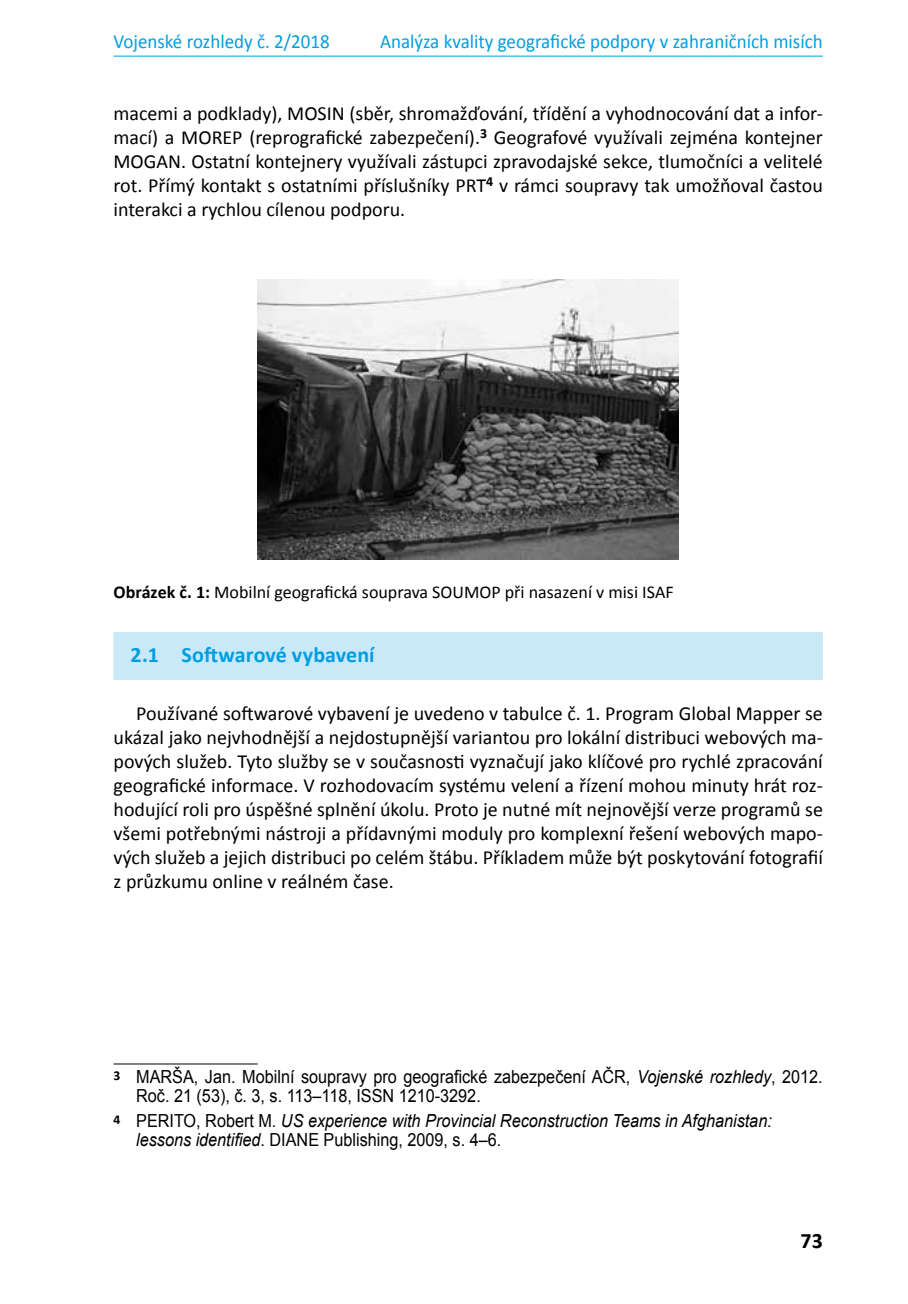
<style>
.page{position:relative;width:908px;height:1304px;background:#fff}
.page>*{position:absolute;margin:0;border:0;box-sizing:border-box;transform-origin:0 0}
.t1{font:700 22px "Calibri";color:#009ee0}
.t2{font:700 22px "Calibri";color:#000}
.t3{font:20px/24px "Calibri";color:#000;text-align:justify}
.t4{font:20px "Calibri";color:#009ee0;scale:.95 1}
.t5{font:italic 18px/19px "Arial";color:#000;scale:.9 1}
.t6{font:18px/19px "Arial";color:#000;scale:.9 1}
.t7{font:18px "Calibri";color:#000}
.s1{font-weight:700}
.s2{font-style:italic}
.s3{font-style:normal}
</style>
<div class="page">
<hr style="left:113px;top:56px;width:709px;height:1px;background:#009ee0">
<div style="left:113px;top:632px;width:709px;height:48px;background:#c9e9f8"></div>
<img style="left:258px;top:280px;width:420px;height:280px">
<hr style="left:113px;top:1063px;width:144px;height:1px;background:#000">
<p class="t4" style="left:113px;top:29px;width:229px">Vojenské rozhledy č. 2/2018</p>
<p class="t4" style="left:380px;top:29px;width:467px">Analýza kvality geografické podpory v zahraničních misích</p>
<p class="t3" style="left:113px;top:101px;width:710px">macemi a podklady), MOSIN (sběr, shromažďování, třídění a vyhodnocování dat a infor&shy;mací) a MOREP (reprografické zabezpečení).<sup>3</sup> Geografové využívali zejména kontejner MOGAN. Ostatní kontejnery využívali zástupci zpravodajské sekce, tlumočníci a velitelé rot. Přímý kontakt s ostatními příslušníky PRT<sup>4</sup> v rámci soupravy tak umožňoval častou interakci a rychlou cílenou podporu.</p>
<p class="t7" style="left:113px;top:581px;width:561px"><span class="s1">Obrázek č. 1:</span> Mobilní geografická souprava SOUMOP při nasazení v misi ISAF</p>
<p class="t1" style="left:130px;top:641px;width:245px">2.1 Softwarové vybavení</p>
<p class="t3" style="left:113px;top:701px;width:710px;text-indent:23px">Používané softwarové vybavení je uvedeno v tabulce č. 1. Program Global Mapper se ukázal jako nejvhodnější a nejdostupnější variantou pro lokální distribuci webových ma&shy;pových služeb. Tyto služby se v současnosti vyznačují jako klíčové pro rychlé zpracování geografické informace. V rozhodovacím systému velení a řízení mohou minuty hrát roz&shy;hodující roli pro úspěšné splnění úkolu. Proto je nutné mít nejnovější verze programů se všemi potřebnými nástroji a přídavnými moduly pro komplexní řešení webových mapo&shy;vých služeb a jejich distribuci po celém štábu. Příkladem může být poskytování fotografií z průzkumu online v reálném čase.</p>
<p class="t6" style="left:136px;top:1067px;width:764px;text-indent:-23px"><sup>3</sup> MARŠA, Jan. Mobilní soupravy pro geografické zabezpečení AČR, <span class="s2">Vojenské rozhledy</span>, 2012.<br>Roč. 21 (53), č. 3, s. 113–118, ISSN 1210-3292.</p>
<p class="t5" style="left:136px;top:1111px;width:707px;text-indent:-23px"><sup>4</sup> <span class="s3">PERITO, Robert M.</span> US experience with Provincial Reconstruction Teams in Afghanistan: lessons identified<span class="s3">. DIANE Publishing, 2009, s. 4–6.</span></p>
<p class="t2" style="left:800px;top:1227px;width:24px">73</p>
</div>
